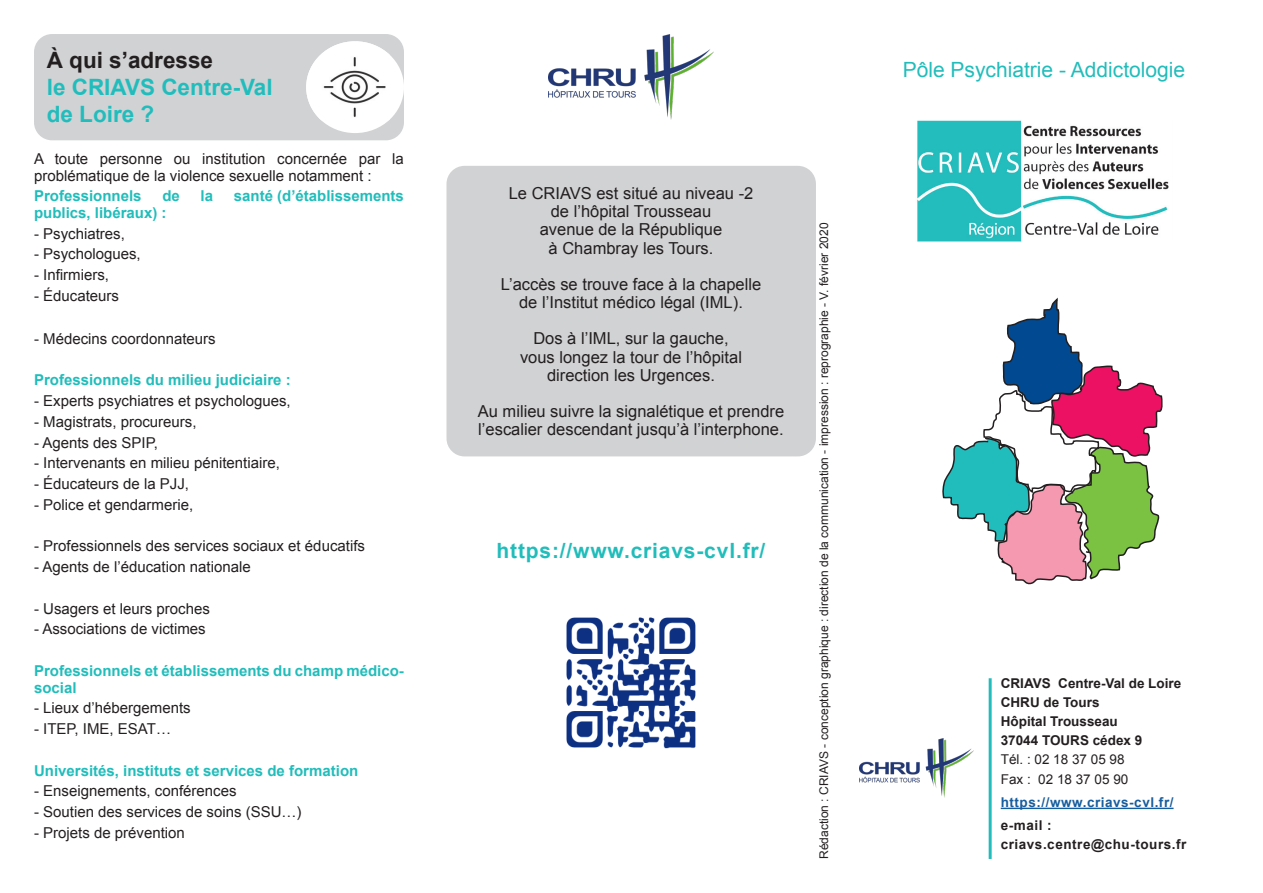
<style>
.page{position:relative;width:1263px;height:893px;background:#fff}
.page>*{position:absolute;margin:0;border:0;box-sizing:border-box;transform-origin:0 0}
.t1{font:700 22.5px "Arial";color:#21bdbd}
.t2{font:700 22.5px "Arial";color:#231f20}
.t3{font:21px "Arial";color:#21bdbb}
.t4{font:700 21px "Arial";letter-spacing:.04em;color:#21bdbb}
.t5{font:16.5px/18.1px "Arial";color:#231f20}
.t6{font:15px/16.5px "Arial";color:#231f20}
.t7{font:700 15px/16.5px "Arial";color:#21bdbb}
.t8{font:700 13.5px "Arial";color:#231f20}
.t9{font:13.5px "Arial";color:#231f20}
.t10{font:700 13.5px "Arial";letter-spacing:.04em;color:#175d9e}
.t11{font:700 13.5px "Arial";letter-spacing:.04em;color:#231f20}
.t12{font:12px "Arial";color:#231f20}
</style>
<div class="page">
<img style="left:859px;top:738px;width:115px;height:60px">
<img style="left:549px;top:34px;width:164px;height:85px">
<svg style="left:942px;top:297px;width:221px;height:288px"></svg>
<hr style="left:1001px;top:808px;width:172px;height:1px;background:#175d9e">
<hr style="left:989px;top:678px;width:3px;height:181px;background:#21bdbd">
<img style="left:917px;top:121px;width:252px;height:120px">
<img style="left:566px;top:617px;width:130px;height:132px">
<div style="left:446px;top:166px;width:370px;height:290px;background:#d1d2d4;border-radius:18px"></div>
<div style="left:34px;top:34px;width:370px;height:106px;background:#d1d2d4;border-radius:18px"></div>
<div style="left:306px;top:41px;width:98px;height:92px;background:#fff;border-radius:50%"></div>
<img style="left:306px;top:41px;width:84px;height:76px">
<p class="t2" style="left:47px;top:45px;width:168px">À qui s’adresse</p>
<p class="t1" style="left:47px;top:72px;width:227px">le CRIAVS Centre-Val</p>
<p class="t1" style="left:47px;top:99px;width:109px">de Loire ?</p>
<p class="t6" style="left:34px;top:151px;width:371px">A toute personne ou institution concernée par la problématique de la violence sexuelle notamment :</p>
<p class="t7" style="left:34px;top:188px;width:109px">Professionnels</p>
<p class="t7" style="left:162px;top:188px;width:19px">de</p>
<p class="t7" style="left:201px;top:188px;width:14px">la</p>
<p class="t7" style="left:234px;top:188px;width:172px">santé (d’établissements</p>
<p class="t7" style="left:34px;top:205px;width:134px">publics, libéraux) :</p>
<p class="t6" style="left:34px;top:225px;width:92px">- Psychiatres,</p>
<p class="t6" style="left:34px;top:246px;width:108px">- Psychologues,</p>
<p class="t6" style="left:34px;top:267px;width:76px">- Infirmiers,</p>
<p class="t6" style="left:34px;top:287px;width:87px">- Éducateurs</p>
<p class="t6" style="left:34px;top:331px;width:183px">- Médecins coordonnateurs</p>
<p class="t7" style="left:34px;top:372px;width:258px">Professionnels du milieu judiciaire :</p>
<p class="t6" style="left:34px;top:393px;width:258px">- Experts psychiatres et psychologues,</p>
<p class="t6" style="left:34px;top:414px;width:164px">- Magistrats, procureurs,</p>
<p class="t6" style="left:34px;top:434px;width:125px">- Agents des SPIP,</p>
<p class="t6" style="left:34px;top:455px;width:247px">- Intervenants en milieu pénitentiaire,</p>
<p class="t6" style="left:34px;top:476px;width:157px">- Éducateurs de la PJJ,</p>
<p class="t6" style="left:34px;top:497px;width:161px">- Police et gendarmerie,</p>
<p class="t6" style="left:34px;top:538px;width:332px">- Professionnels des services sociaux et éducatifs</p>
<p class="t6" style="left:34px;top:559px;width:218px">- Agents de l’éducation nationale</p>
<p class="t6" style="left:34px;top:600px;width:177px">- Usagers et leurs proches</p>
<p class="t6" style="left:34px;top:621px;width:173px">- Associations de victimes</p>
<p class="t7" style="left:34px;top:663px;width:371px">Professionnels et établissements du champ médico&shy;social</p>
<p class="t6" style="left:34px;top:700px;width:158px">- Lieux d’hébergements</p>
<p class="t6" style="left:34px;top:721px;width:138px">- ITEP, IME, ESAT…</p>
<p class="t7" style="left:34px;top:762px;width:326px">Universités, instituts et services de formation</p>
<p class="t6" style="left:34px;top:783px;width:204px">- Enseignements, conférences</p>
<p class="t6" style="left:34px;top:804px;width:269px">- Soutien des services de soins (SSU…)</p>
<p class="t6" style="left:34px;top:824px;width:152px">- Projets de prévention</p>
<p class="t5" style="left:509px;top:184px;width:246px">Le CRIAVS est situé au niveau -2</p>
<p class="t5" style="left:551px;top:203px;width:162px">de l’hôpital Trousseau</p>
<p class="t5" style="left:540px;top:221px;width:184px">avenue de la République</p>
<p class="t5" style="left:549px;top:239px;width:166px">à Chambray les Tours.</p>
<p class="t5" style="left:501px;top:275px;width:262px">L’accès se trouve face à la chapelle</p>
<p class="t5" style="left:519px;top:293px;width:225px">de l’Institut médico légal (IML).</p>
<p class="t5" style="left:533px;top:330px;width:197px">Dos à l’IML, sur la gauche,</p>
<p class="t5" style="left:520px;top:348px;width:223px">vous longez la tour de l’hôpital</p>
<p class="t5" style="left:547px;top:366px;width:169px">direction les Urgences.</p>
<p class="t5" style="left:478px;top:402px;width:308px">Au milieu suivre la signalétique et prendre l’escalier descendant jusqu’à l’interphone.</p>
<p class="t4" style="left:496px;top:537px;width:270px">https://www.criavs-cvl.fr/</p>
<p class="t12" style="left:816px;top:859px;width:638px;rotate:-90deg">Rédaction : CRIAVS - conception graphique : direction de la communication - impression : reprographie - V. février 2020</p>
<p class="t3" style="left:903px;top:56px;width:284px">Pôle Psychiatrie - Addictologie</p>
<p class="t8" style="left:1001px;top:674px;width:182px">CRIAVS Centre-Val de Loire</p>
<p class="t8" style="left:1001px;top:693px;width:100px">CHRU de Tours</p>
<p class="t8" style="left:1001px;top:712px;width:119px">Hôpital Trousseau</p>
<p class="t8" style="left:1001px;top:732px;width:143px">37044 TOURS cédex 9</p>
<p class="t9" style="left:1001px;top:751px;width:125px">Tél. : 02 18 37 05 98</p>
<p class="t9" style="left:1001px;top:770px;width:129px">Fax : 02 18 37 05 90</p>
<p class="t10" style="left:1001px;top:793px;width:174px">https://www.criavs-cvl.fr/</p>
<p class="t8" style="left:1001px;top:816px;width:53px">e-mail :</p>
<p class="t11" style="left:1001px;top:836px;width:187px">criavs.centre@chu-tours.fr</p>
</div>
